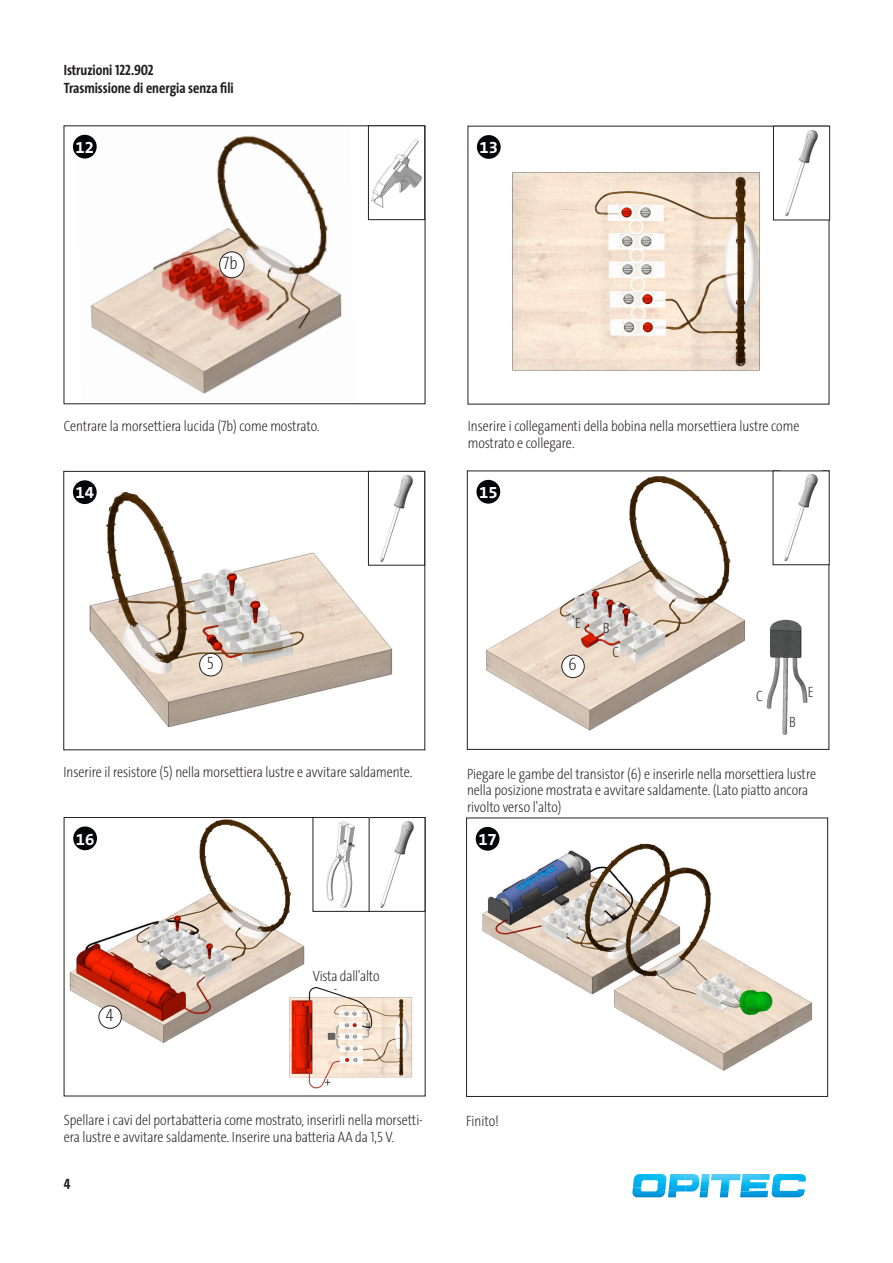
<style>
.page{position:relative;width:893px;height:1263px;background:#fff}
.page>*{position:absolute;margin:0;border:0;box-sizing:border-box;transform-origin:0 0}
.t1{font:200 18px "The Sans Cd LF2";color:#231f20}
.t2{font:700 16.8px "The Sans B W7";color:#fff}
.Anleitung-Info{font:200 15px/16.5px "The Sans Cd LF2";color:#231f20}
.Beschreibung_linksbü{font:700 15px "The Sans Cd LF7";color:#231f20}
.Anleitungstext-Inhal{font:200 15px "The Sans Cd LF2";letter-spacing:-.01em;color:#231f20}
</style>
<div class="page">
<svg style="left:632px;top:1174px;width:174px;height:24px"></svg>
<img style="left:512px;top:172px;width:248px;height:199px">
<div style="left:476px;top:134px;width:25px;height:26px;background:#000507;border-radius:50%"></div>
<div style="left:475px;top:133px;width:27px;height:28px;border:2px solid #fff;border-radius:50%"></div>
<img style="left:785px;top:130px;width:33px;height:86px">
<div style="left:773px;top:126px;width:57px;height:94px;border:1px solid #231f20"></div>
<img style="left:89px;top:478px;width:317px;height:250px">
<div style="left:72px;top:479px;width:26px;height:26px;background:#000507;border-radius:50%"></div>
<div style="left:71px;top:479px;width:27px;height:27px;border:2px solid #fff;border-radius:50%"></div>
<div style="left:200px;top:653px;width:22px;height:23px;background:#fff;border-radius:50%"></div>
<div style="left:199px;top:653px;width:23px;height:23px;border:1px solid #231f20;border-radius:50%"></div>
<div style="left:368px;top:471px;width:57px;height:94px;background:#fff"></div>
<img style="left:380px;top:475px;width:33px;height:87px">
<div style="left:368px;top:471px;width:57px;height:94px;border:1px solid #231f20"></div>
<img style="left:486px;top:476px;width:259px;height:255px">
<div style="left:476px;top:479px;width:25px;height:25px;background:#000507;border-radius:50%"></div>
<div style="left:475px;top:478px;width:27px;height:27px;border:2px solid #fff;border-radius:50%"></div>
<div style="left:562px;top:655px;width:22px;height:23px;background:#fff;border-radius:50%"></div>
<div style="left:562px;top:655px;width:22px;height:23px;border:1px solid #231f20;border-radius:50%"></div>
<img style="left:784px;top:474px;width:34px;height:87px">
<img style="left:69px;top:819px;width:246px;height:224px">
<div style="left:72px;top:826px;width:26px;height:25px;background:#000507;border-radius:50%"></div>
<div style="left:72px;top:825px;width:27px;height:27px;border:2px solid #fff;border-radius:50%"></div>
<div style="left:99px;top:1006px;width:22px;height:22px;background:#fff;border-radius:50%"></div>
<div style="left:99px;top:1005px;width:23px;height:23px;border:1px solid #231f20;border-radius:50%"></div>
<img style="left:380px;top:821px;width:34px;height:87px">
<img style="left:326px;top:821px;width:29px;height:87px">
<img style="left:283px;top:982px;width:129px;height:107px">
<img style="left:482px;top:843px;width:331px;height:228px">
<div style="left:466px;top:818px;width:362px;height:279px;border:1px solid #231f20"></div>
<div style="left:475px;top:826px;width:25px;height:25px;background:#000507;border-radius:50%"></div>
<div style="left:474px;top:825px;width:27px;height:27px;border:2px solid #fff;border-radius:50%"></div>
<img style="left:766px;top:619px;width:42px;height:116px">
<img style="left:90px;top:136px;width:252px;height:258px">
<div style="left:72px;top:134px;width:26px;height:25px;background:#000507;border-radius:50%"></div>
<div style="left:71px;top:133px;width:27px;height:27px;border:2px solid #fff;border-radius:50%"></div>
<div style="left:220px;top:252px;width:24px;height:26px;background:#fff;border-radius:50%"></div>
<div style="left:219px;top:252px;width:25px;height:26px;border:1px solid #231f20;border-radius:50%"></div>
<img style="left:371px;top:139px;width:51px;height:69px">
<div style="left:368px;top:126px;width:57px;height:94px;border:1px solid #231f20"></div>
<p class="Beschreibung_linksbü" style="left:64px;top:60px;width:91px">Istruzioni 122.902</p>
<p class="Beschreibung_linksbü" style="left:64px;top:78px;width:171px">Trasmissione di energia senza fili</p>
<p class="t2" style="left:76px;top:136px;width:20px">12</p>
<p class="t1" style="left:223px;top:251px;width:16px">7b</p>
<p class="t2" style="left:479px;top:137px;width:20px">13</p>
<p class="Anleitung-Info" style="left:64px;top:417px;width:257px">Centrare la morsettiera lucida (7b) come mostrato.</p>
<p class="Anleitung-Info" style="left:468px;top:418px;width:333px">Inserire i collegamenti della bobina nella morsettiera lustre come mostrato e collegare.</p>
<p class="t2" style="left:76px;top:482px;width:20px">14</p>
<p class="t2" style="left:479px;top:481px;width:20px">15</p>
<p class="Anleitungstext-Inhal" style="left:575px;top:613px;width:8px">E</p>
<p class="Anleitungstext-Inhal" style="left:603px;top:619px;width:8px">B</p>
<p class="t1" style="left:207px;top:651px;width:9px">5</p>
<p class="t1" style="left:568px;top:653px;width:10px">6</p>
<p class="Anleitungstext-Inhal" style="left:612px;top:642px;width:8px">C</p>
<p class="Anleitungstext-Inhal" style="left:756px;top:686px;width:8px">C</p>
<p class="Anleitungstext-Inhal" style="left:808px;top:682px;width:8px">E</p>
<p class="Anleitungstext-Inhal" style="left:789px;top:712px;width:8px">B</p>
<p class="Anleitung-Info" style="left:63px;top:763px;width:350px">Inserire il resistore (5) nella morsettiera lustre e avvitare saldamente.</p>
<p class="Anleitung-Info" style="left:467px;top:765px;width:351px">Piegare le gambe del transistor (6) e inserirle nella morsettiera lustre nella posizione mostrata e avvitare saldamente. (Lato piatto ancora rivolto verso l'alto)</p>
<p class="t2" style="left:76px;top:828px;width:20px">16</p>
<p class="t2" style="left:478px;top:828px;width:20px">17</p>
<p class="Anleitungstext-Inhal" style="left:313px;top:966px;width:68px">Vista dall'alto</p>
<p class="t1" style="left:106px;top:1003px;width:9px">4</p>
<p class="Anleitungstext-Inhal" style="left:334px;top:979px;width:4px">-</p>
<p class="Anleitungstext-Inhal" style="left:324px;top:1072px;width:8px">+</p>
<p class="Anleitung-Info" style="left:64px;top:1111px;width:360px">Spellare i cavi del portabatteria come mostrato, inserirli nella morsetti&shy;era lustre e avvitare saldamente. Inserire una batteria AA da 1,5 V.</p>
<p class="Beschreibung_linksbü" style="left:64px;top:1174px;width:8px">4</p>
<p class="Anleitung-Info" style="left:466px;top:1112px;width:34px">Finito!</p>
</div>
